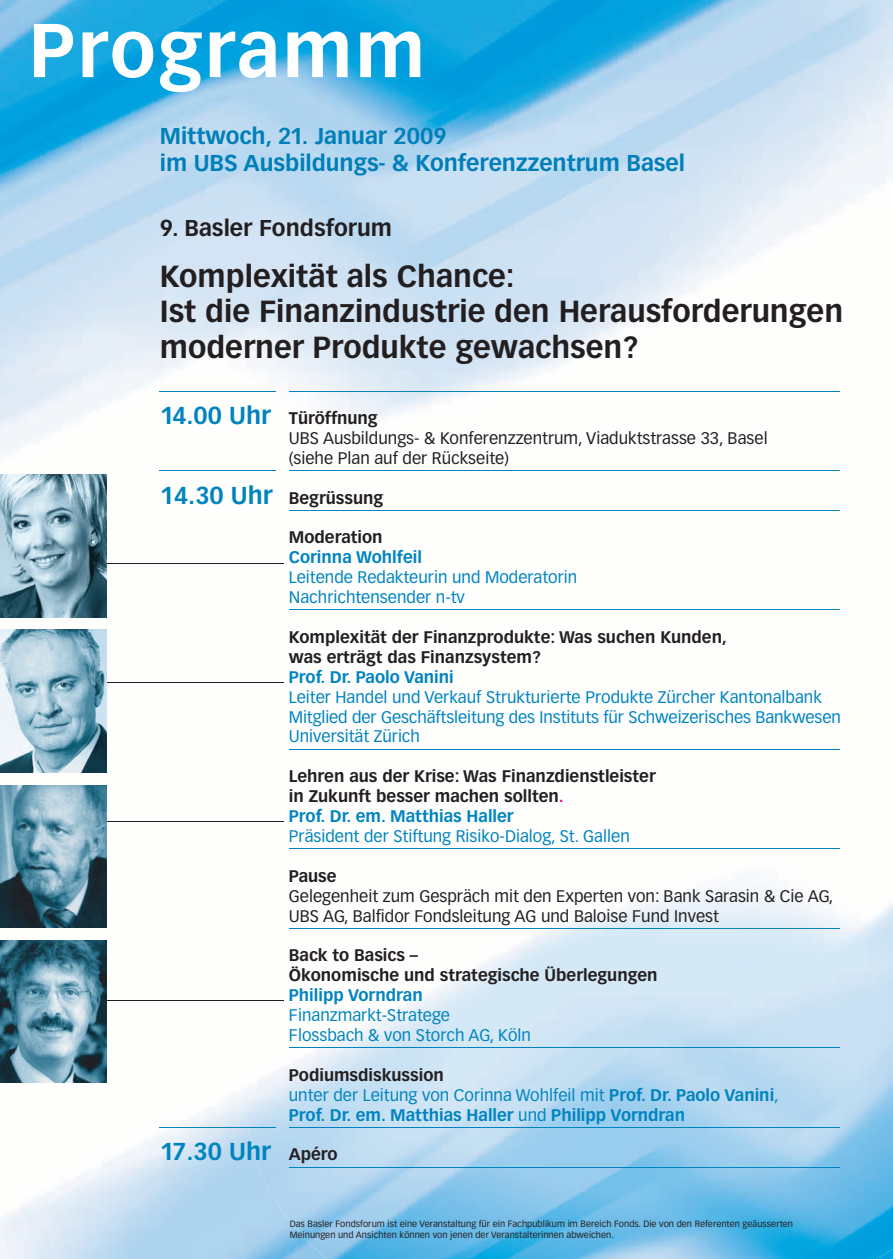
<style>
.page{position:relative;width:893px;height:1259px;background:#fff}
.page>*{position:absolute;margin:0;border:0;box-sizing:border-box;transform-origin:0 0}
.t1{font:700 74.7px "Vectora LH";letter-spacing:.03em;color:#fff}
.t2{font:700 30px/36px "Vectora LH";color:#231f20}
.t3{font:700 24px "Vectora LH";color:#0084c0}
.t4{font:700 22.5px/27px "Vectora LH";color:#007fb8}
.t5{font:700 22.5px "Vectora LH";color:#231f20}
.t6{font:16.5px/20px "Vectora LH";color:#0084c0}
.t7{font:700 16.5px/20px "Vectora LH";color:#231f20}
.t8{font:16.5px/20px "Vectora LH";color:#231f20}
.t9{font:700 16.5px/20px "Vectora LH";color:#0084c0}
.t10{font:9px/10.8px "Vectora LH";letter-spacing:.005em;color:#231f20}
.s1{font-weight:700;font-size:24px;color:#0084c0}
.s2{font-weight:700}
.s3{font-size:24px;color:#0084c0}
.s4{color:#ed028c}
.s5{color:#0084c0}
.s6{color:#231f20}
.s7{font-weight:400}
.s8{font-size:16.5px;color:#231f20}
</style>
<div class="page">
<img style="left:0;top:0;width:893px;height:1259px">
<img style="left:212px;top:743px;width:681px;height:516px">
<hr style="left:160px;top:391px;width:116px;height:1px;background:#0084c0">
<hr style="left:290px;top:470px;width:550px;height:1px;background:#0084c0">
<hr style="left:290px;top:391px;width:550px;height:1px;background:#0084c0">
<hr style="left:160px;top:470px;width:116px;height:1px;background:#0084c0">
<hr style="left:160px;top:1127px;width:116px;height:1px;background:#0084c0">
<hr style="left:290px;top:510px;width:550px;height:1px;background:#0084c0">
<hr style="left:290px;top:749px;width:550px;height:1px;background:#0084c0">
<hr style="left:290px;top:928px;width:550px;height:1px;background:#0084c0">
<hr style="left:290px;top:848px;width:550px;height:1px;background:#0084c0">
<hr style="left:290px;top:1047px;width:550px;height:1px;background:#0084c0">
<hr style="left:290px;top:1127px;width:550px;height:1px;background:#0084c0">
<hr style="left:290px;top:1166px;width:550px;height:1px;background:#0084c0">
<hr style="left:290px;top:609px;width:550px;height:1px;background:#0084c0">
<hr style="left:101px;top:563px;width:182px;height:1px;background:#231f20">
<hr style="left:101px;top:682px;width:182px;height:1px;background:#231f20">
<hr style="left:101px;top:821px;width:182px;height:1px;background:#231f20">
<hr style="left:101px;top:1000px;width:182px;height:1px;background:#231f20">
<img style="left:0;top:630px;width:106px;height:142px">
<img style="left:0;top:474px;width:106px;height:143px">
<img style="left:0;top:940px;width:106px;height:142px">
<img style="left:0;top:785px;width:106px;height:142px">
<h1 class="t1" style="left:29px;top:19px;width:398px">Programm</h1>
<h3 class="t4" style="left:160px;top:124px;width:527px">Mittwoch, 21. Januar 2009<br>im UBS Ausbildungs- &amp; Konferenzzentrum Basel</h3>
<h3 class="t5" style="left:160px;top:219px;width:234px">9. Basler Fondsforum</h3>
<h2 class="t2" style="left:160px;top:260px;width:685px">Komplexität als Chance:<br>Ist die Finanzindustrie den Herausforderungen moderner Produkte gewachsen?</h2>
<p class="t8" style="left:289px;top:409px;width:480px;text-indent:-129px"><span class="s1">14.00 Uhr</span> <span class="s2">Türöffnung<br></span>UBS Ausbildungs- &amp; Konferenzzentrum, Viaduktstrasse 33, Basel (siehe Plan auf der Rückseite)</p>
<p class="t7" style="left:160px;top:489px;width:225px"><span class="s3">14.30 Uhr</span> Begrüssung</p>
<p class="t7" style="left:289px;top:529px;width:95px">Moderation</p>
<p class="t9" style="left:289px;top:549px;width:135px">Corinna Wohlfeil</p>
<p class="t6" style="left:289px;top:568px;width:290px">Leitende Redakteurin und Moderatorin<br>Nachrichtensender n-tv</p>
<p class="t7" style="left:289px;top:628px;width:440px">Komplexität der Finanzprodukte: Was suchen Kunden, was erträgt das Finanzsystem?</p>
<p class="t9" style="left:289px;top:668px;width:167px">Prof. Dr. Paolo Vanini</p>
<p class="t6" style="left:289px;top:688px;width:553px">Leiter Handel und Verkauf Strukturierte Produkte Zürcher Kantonalbank<br>Mitglied der Geschäftsleitung des Instituts für Schweizerisches Bankwesen<br>Universität Zürich</p>
<p class="t7" style="left:289px;top:767px;width:368px">Lehren aus der Krise: Was Finanzdienstleister in Zukunft besser machen sollten<span class="s4">.<br></span><span class="s5">Prof. Dr. em. Matthias Haller</span></p>
<p class="t6" style="left:289px;top:827px;width:342px">Präsident der Stiftung Risiko-Dialog, St. Gallen</p>
<p class="t7" style="left:289px;top:867px;width:49px">Pause</p>
<p class="t8" style="left:289px;top:887px;width:546px">Gelegenheit zum Gespräch mit den Experten von: Bank Sarasin &amp; Cie AG,<br>UBS AG, Balfidor Fondsleitung AG und Baloise Fund Invest</p>
<p class="t7" style="left:289px;top:946px;width:370px">Back to Basics –<br>Ökonomische und strategische Überlegungen</p>
<p class="t9" style="left:289px;top:986px;width:135px">Philipp Vorndran</p>
<p class="t6" style="left:289px;top:1006px;width:244px">Finanzmarkt-Stratege<br>Flossbach &amp; von Storch AG, Köln</p>
<p class="t9" style="left:289px;top:1066px;width:491px"><span class="s6">Podiumsdiskussion<br></span><span class="s7">unter der Leitung von Corinna Wohlfeil mit</span> Prof. Dr. Paolo Vanini<span class="s7">,<br></span>Prof. Dr. em. Matthias Haller <span class="s7">und</span> Philipp Vorndran</p>
<h3 class="t3" style="left:160px;top:1141px;width:179px">17.30 Uhr <span class="s8">Apéro</span></h3>
<p class="t10" style="left:290px;top:1219px;width:505px">Das Basler Fondsforum ist eine Veranstaltung für ein Fachpublikum im Bereich Fonds. Die von den Referenten geäusserten<br>Meinungen und Ansichten können von jenen der Veranstalterinnen abweichen.</p>
</div>
